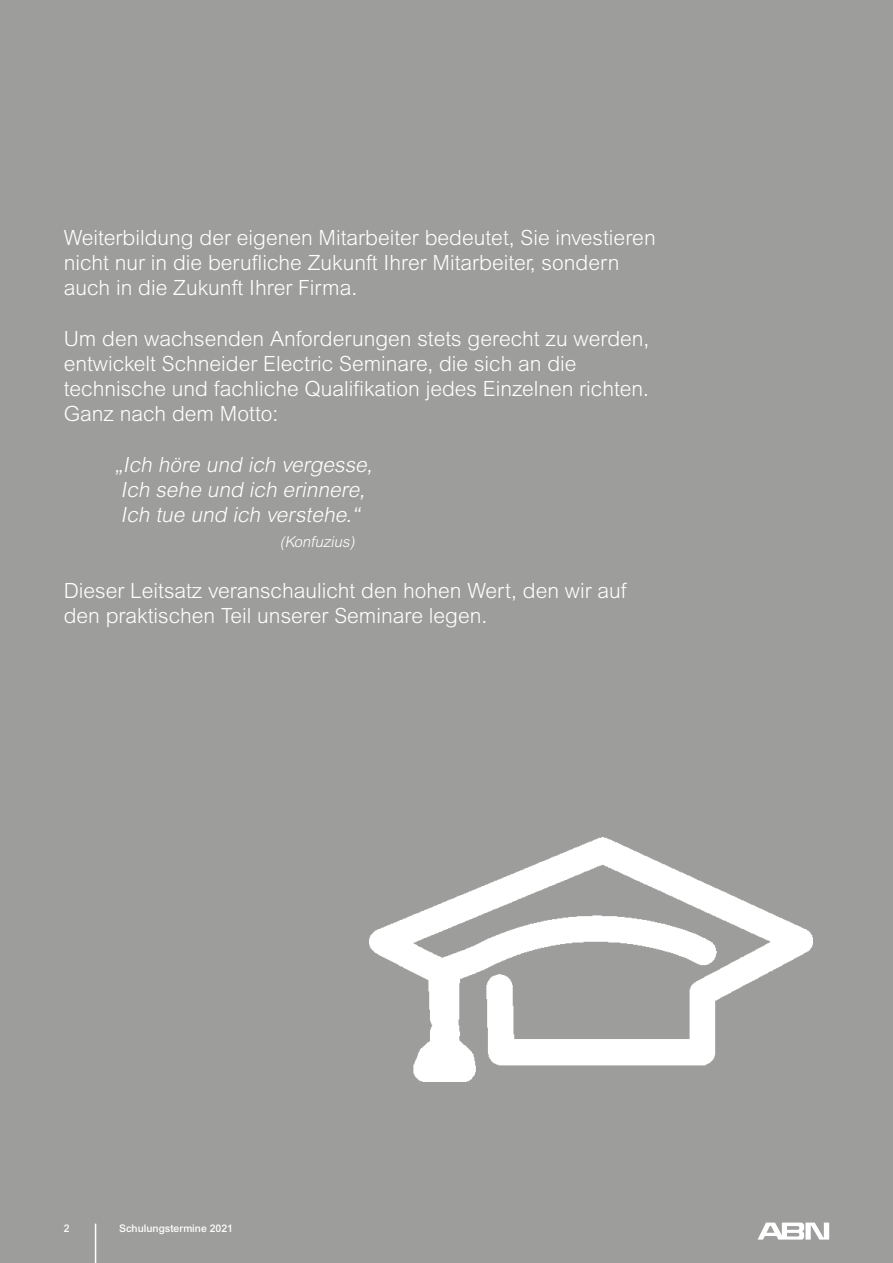
<style>
.page{position:relative;width:893px;height:1263px;background:#9d9d9c}
.page>*{position:absolute;margin:0;border:0;box-sizing:border-box;transform-origin:0 0}
.t1{font:300 21px/25.2px "Arial MT Std";color:#fff}
.t2{font:italic 300 21px/25.2px "Arial MT Std";color:#fff}
.t3{font:italic 300 15px "Arial MT Std";color:#fff}
.t4{font:500 10.5px "Arial MT Std";color:#fff}
</style>
<div class="page">
<svg style="left:758px;top:1222px;width:71px;height:17px"></svg>
<hr style="left:95px;top:1223px;width:1px;height:40px;background:#fff">
<img style="left:370px;top:837px;width:442px;height:244px">
<p class="t1" style="left:64px;top:225px;width:593px">Weiterbildung der eigenen Mitarbeiter bedeutet, Sie investieren nicht nur in die berufliche Zukunft Ihrer Mitarbeiter, sondern auch in die Zukunft Ihrer Firma.</p>
<p class="t1" style="left:64px;top:326px;width:587px">Um den wachsenden Anforderungen stets gerecht zu werden, entwickelt Schneider Electric Seminare, die sich an die technische und fachliche Qualifikation jedes Einzelnen richten.<br>Ganz nach dem Motto:</p>
<p class="t2" style="left:115px;top:452px;width:263px">„Ich höre und ich vergesse,<br>Ich sehe und ich erinnere,<br>Ich tue und ich verstehe.“</p>
<p class="t3" style="left:280px;top:533px;width:80px">(Konfuzius)</p>
<p class="t1" style="left:64px;top:578px;width:564px">Dieser Leitsatz veranschaulicht den hohen Wert, den wir auf den praktischen Teil unserer Seminare legen.</p>
<p class="t4" style="left:64px;top:1222px;width:7px">2</p>
<p class="t4" style="left:119px;top:1222px;width:115px">Schulungstermine 2021</p>
</div>
